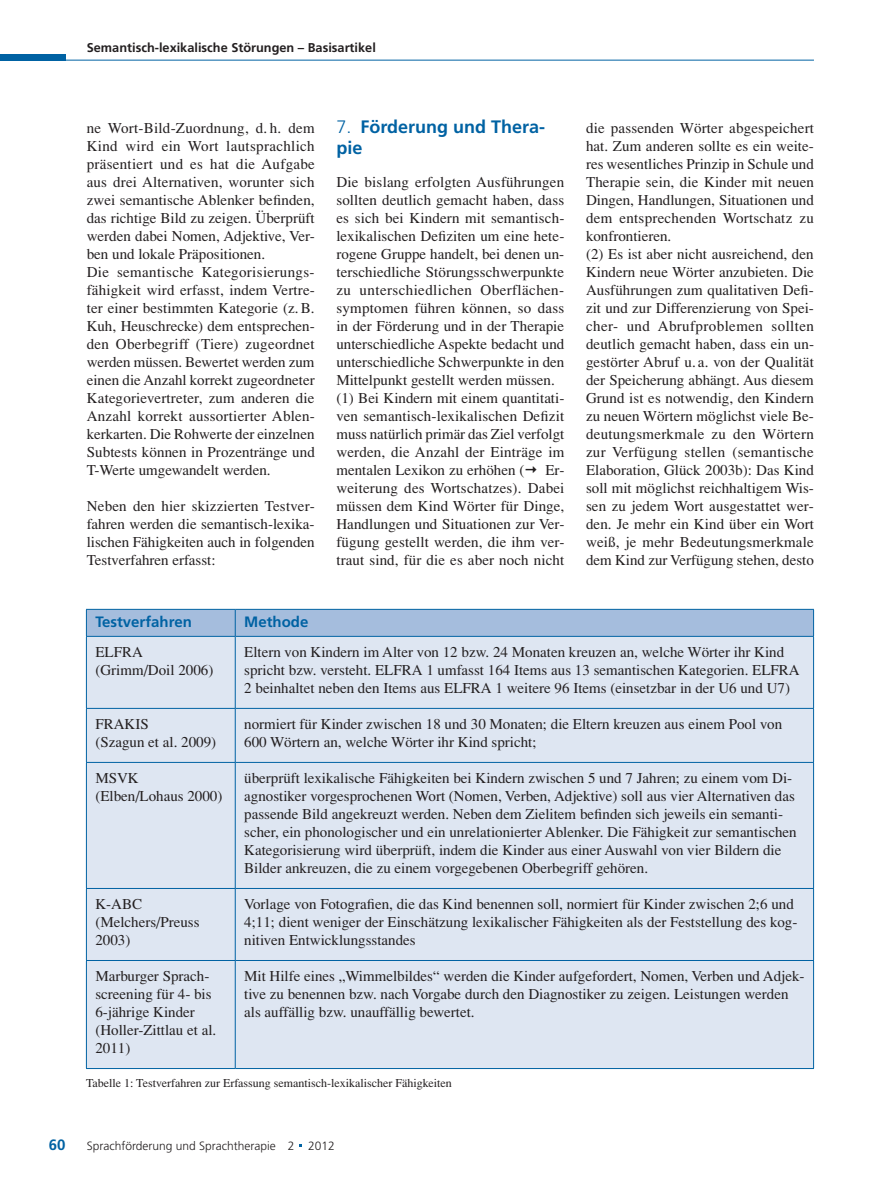
<style>
.page{position:relative;width:888px;height:1186px;background:#fff}
.page>*{position:absolute;margin:0;border:0;box-sizing:border-box;transform-origin:0 0}
.t1{font:700 18px/21.6px "Frutiger";color:#0062a3}
.t2{font:15px/18px "Times";color:#231f20}
.t3{font:700 15px "Frutiger";color:#0062a3}
.t4{font:700 12.75px "Frutiger";color:#231f20}
.t5{font:12px "Times";color:#231f20}
.t6{font:300 12px "Frutiger";color:#231f20}
.s1{font-weight:300}
</style>
<div class="page">
<div style="left:0;top:54px;width:66px;height:6px;background:#0062a3"></div>
<hr style="left:0;top:60px;width:814px;height:1px;background:#0062a3">
<div style="left:87px;top:637px;width:726px;height:431px;background:#dee6f2"></div>
<hr style="left:235px;top:636px;width:1px;height:72px;background:#0062a3">
<hr style="left:86px;top:708px;width:149px;height:1px;background:#0062a3">
<hr style="left:235px;top:708px;width:579px;height:1px;background:#0062a3">
<hr style="left:235px;top:708px;width:1px;height:54px;background:#0062a3">
<hr style="left:86px;top:762px;width:149px;height:1px;background:#0062a3">
<hr style="left:235px;top:762px;width:579px;height:1px;background:#0062a3">
<hr style="left:235px;top:762px;width:1px;height:126px;background:#0062a3">
<hr style="left:86px;top:888px;width:149px;height:1px;background:#0062a3">
<hr style="left:235px;top:888px;width:579px;height:1px;background:#0062a3">
<hr style="left:235px;top:888px;width:1px;height:72px;background:#0062a3">
<hr style="left:86px;top:960px;width:149px;height:1px;background:#0062a3">
<hr style="left:235px;top:960px;width:579px;height:1px;background:#0062a3">
<hr style="left:235px;top:960px;width:1px;height:108px;background:#0062a3">
<svg style="left:86px;top:609px;width:728px;height:27px;background:#9eb9da"></svg>
<hr style="left:86px;top:636px;width:149px;height:1px;background:#0062a3">
<hr style="left:86px;top:636px;width:1px;height:72px;background:#0062a3">
<hr style="left:235px;top:636px;width:579px;height:1px;background:#0062a3">
<hr style="left:813px;top:636px;width:1px;height:72px;background:#0062a3">
<hr style="left:86px;top:708px;width:1px;height:54px;background:#0062a3">
<hr style="left:813px;top:708px;width:1px;height:54px;background:#0062a3">
<hr style="left:86px;top:762px;width:1px;height:126px;background:#0062a3">
<hr style="left:813px;top:762px;width:1px;height:126px;background:#0062a3">
<hr style="left:86px;top:888px;width:1px;height:72px;background:#0062a3">
<hr style="left:813px;top:888px;width:1px;height:72px;background:#0062a3">
<hr style="left:86px;top:960px;width:1px;height:108px;background:#0062a3">
<hr style="left:813px;top:960px;width:1px;height:108px;background:#0062a3">
<hr style="left:86px;top:1068px;width:149px;height:1px;background:#0062a3">
<hr style="left:235px;top:1068px;width:579px;height:1px;background:#0062a3">
<p class="t4" style="left:87px;top:40px;width:291px">Semantisch-lexikalische Störungen – Basisartikel</p>
<p class="t2" style="left:87px;top:118px;width:230px">ne Wort-Bild-Zuordnung, d. h. dem Kind wird ein Wort lautsprachlich präsentiert und es hat die Aufgabe aus drei Alternativen, worunter sich zwei semantische Ablenker befinden, das richtige Bild zu zeigen. Überprüft werden dabei Nomen, Adjektive, Ver&shy;ben und lokale Präpositionen.<br>Die semantische Kategorisierungs&shy;fähigkeit wird erfasst, indem Vertre&shy;ter einer bestimmten Kategorie (z.B.<br>Kuh, Heuschrecke) dem entsprechen&shy;den Oberbegriff (Tiere) zugeordnet werden müssen. Bewertet werden zum einen die Anzahl korrekt zugeordneter Kategorievertreter, zum anderen die Anzahl korrekt aussortierter Ablen&shy;kerkarten. Die Rohwerte der einzelnen Subtests können in Prozentränge und T-Werte umgewandelt werden.</p>
<p class="t2" style="left:87px;top:496px;width:229px;text-align:justify">Neben den hier skizzierten Testver&shy;fahren werden die semantisch-lexika&shy;lischen Fähigkeiten auch in folgenden Testverfahren erfasst:</p>
<p class="t1" style="left:336px;top:115px;width:210px"><span class="s1">7.</span> Förderung und Thera&shy;pie</p>
<p class="t2" style="left:336px;top:172px;width:230px">Die bislang erfolgten Ausführungen sollten deutlich gemacht haben, dass es sich bei Kindern mit semantisch&shy;lexikalischen Defiziten um eine hete&shy;rogene Gruppe handelt, bei denen un&shy;terschiedliche Störungsschwerpunkte zu unterschiedlichen Oberflächen&shy;symptomen führen können, so dass in der Förderung und in der Therapie unterschiedliche Aspekte bedacht und unterschiedliche Schwerpunkte in den Mittelpunkt gestellt werden müssen. (1) Bei Kindern mit einem quantitati&shy;ven semantisch-lexikalischen Defizit muss natürlich primär das Ziel verfolgt werden, die Anzahl der Einträge im mentalen Lexikon zu erhöhen (</p>
<p class="t2" style="left:336px;top:460px;width:230px;text-align:justify;text-indent:209px">Er&shy;weiterung des Wortschatzes). Dabei müssen dem Kind Wörter für Dinge, Handlungen und Situationen zur Ver&shy;fügung gestellt werden, die ihm ver&shy;traut sind, für die es aber noch nicht</p>
<p class="t2" style="left:586px;top:118px;width:230px">die passenden Wörter abgespeichert hat. Zum anderen sollte es ein weite&shy;res wesentliches Prinzip in Schule und Therapie sein, die Kinder mit neuen Dingen, Handlungen, Situationen und dem entsprechenden Wortschatz zu konfrontieren.<br>(2) Es ist aber nicht ausreichend, den Kindern neue Wörter anzubieten. Die Ausführungen zum qualitativen Defi&shy;zit und zur Differenzierung von Spei&shy;cher- und Abrufproblemen sollten deutlich gemacht haben, dass ein un&shy;gestörter Abruf u. a. von der Qualität der Speicherung abhängt. Aus diesem Grund ist es notwendig, den Kindern zu neuen Wörtern möglichst viele Be&shy;deutungsmerkmale zu den Wörtern zur Verfügung stellen (semantische Elaboration, Glück 2003b): Das Kind soll mit möglichst reichhaltigem Wis&shy;sen zu jedem Wort ausgestattet wer&shy;den. Je mehr ein Kind über ein Wort weiß, je mehr Bedeutungsmerkmale dem Kind zur Verfügung stehen, desto</p>
<p class="t3" style="left:95px;top:613px;width:98px">Testverfahren</p>
<p class="t3" style="left:244px;top:613px;width:66px">Methode</p>
<p class="t2" style="left:95px;top:643px;width:119px">ELFRA (Grimm/Doil 2006)</p>
<p class="t2" style="left:244px;top:643px;width:557px">Eltern von Kindern im Alter von 12 bzw. 24 Monaten kreuzen an, welche Wörter ihr Kind spricht bzw. versteht. ELFRA 1 umfasst 164 Items aus 13 semantischen Kategorien. ELFRA<br>2 beinhaltet neben den Items aus ELFRA 1 weitere 96 Items (einsetzbar in der U6 und U7)</p>
<p class="t2" style="left:95px;top:715px;width:122px">FRAKIS<br>(Szagun et al. 2009)</p>
<p class="t2" style="left:244px;top:715px;width:539px">normiert für Kinder zwischen 18 und 30 Monaten; die Eltern kreuzen aus einem Pool von<br>600 Wörtern an, welche Wörter ihr Kind spricht;</p>
<p class="t2" style="left:95px;top:769px;width:129px">MSVK (Elben/Lohaus 2000)</p>
<p class="t2" style="left:244px;top:769px;width:554px">überprüft lexikalische Fähigkeiten bei Kindern zwischen 5 und 7 Jahren; zu einem vom Di&shy;agnostiker vorgesprochenen Wort (Nomen, Verben, Adjektive) soll aus vier Alternativen das passende Bild angekreuzt werden. Neben dem Zielitem befinden sich jeweils ein semanti&shy;scher, ein phonologischer und ein unrelationierter Ablenker. Die Fähigkeit zur semantischen Kategorisierung wird überprüft, indem die Kinder aus einer Auswahl von vier Bildern die Bilder ankreuzen, die zu einem vorgegebenen Oberbegriff gehören.</p>
<p class="t2" style="left:95px;top:895px;width:106px">K-ABC (Melchers/Preuss<br>2003)</p>
<p class="t2" style="left:244px;top:895px;width:555px">Vorlage von Fotografien, die das Kind benennen soll, normiert für Kinder zwischen 2;6 und<br>4;11; dient weniger der Einschätzung lexikalischer Fähigkeiten als der Feststellung des kog&shy;nitiven Entwicklungsstandes</p>
<p class="t2" style="left:95px;top:967px;width:122px">Marburger Sprach&shy;screening für 4- bis<br>6-jährige Kinder (Holler-Zittlau et al.<br>2011)</p>
<p class="t2" style="left:244px;top:967px;width:562px">Mit Hilfe eines „Wimmelbildes“ werden die Kinder aufgefordert, Nomen, Verben und Adjek&shy;tive zu benennen bzw. nach Vorgabe durch den Diagnostiker zu zeigen. Leistungen werden als auffällig bzw. unauffällig bewertet.</p>
<p class="t5" style="left:86px;top:1076px;width:367px">Tabelle 1: Testverfahren zur Erfassung semantisch-lexikalischer Fähigkeiten</p>
<p class="t3" style="left:49px;top:1135px;width:18px">60</p>
<p class="t6" style="left:87px;top:1139px;width:250px">Sprachförderung und Sprachtherapie 2 2012</p>
</div>
